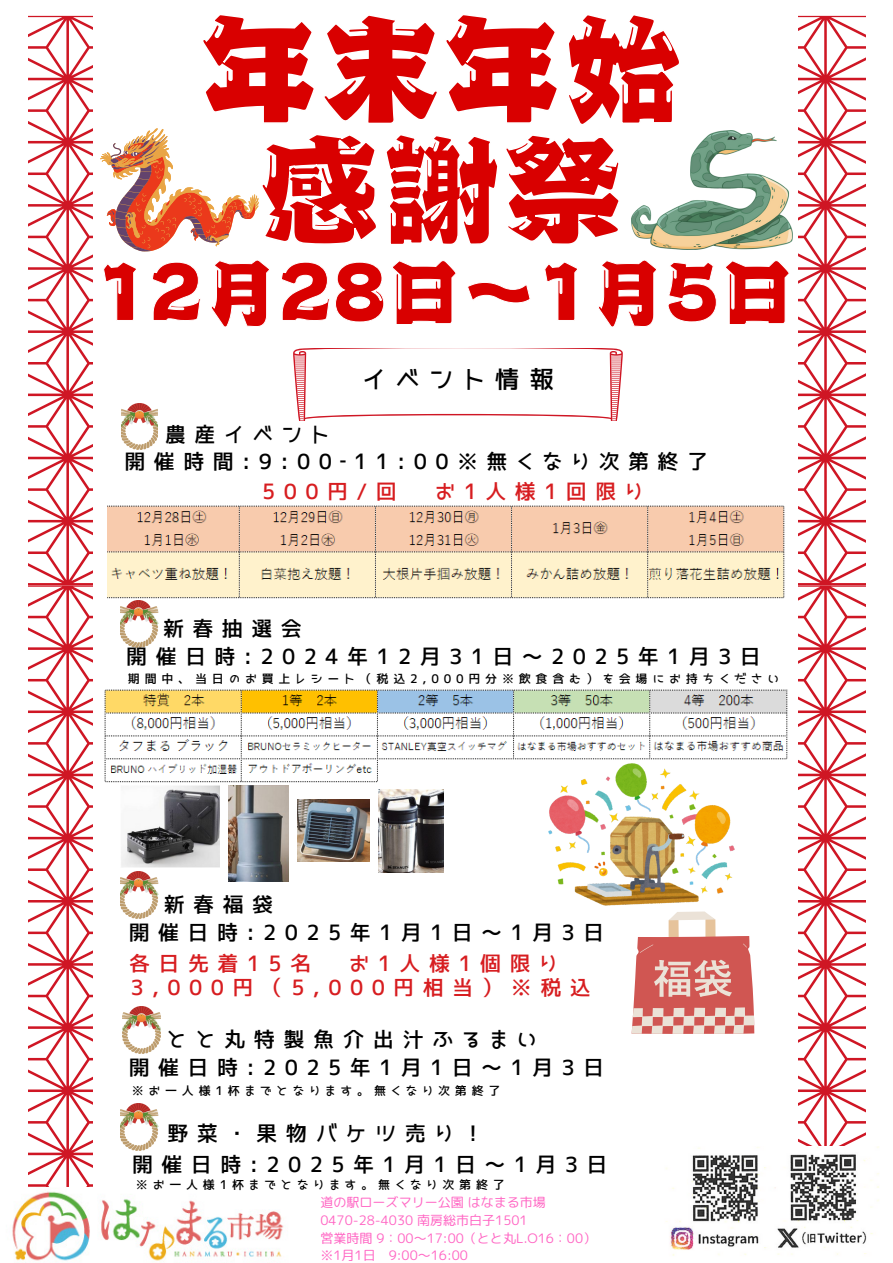
<style>
.page{position:relative;width:893px;height:1263px;background:#fff}
.page>*{position:absolute;margin:0;border:0;box-sizing:border-box;transform-origin:0 0}
.t1{font:121.5px/120.1px "Kokin Hige Std EB";color:#d90000;text-align:center}
.t2{font:75px "Kokin Hige Std EB";color:#d90000}
.t3{font:24.45px "JK Gothic M";letter-spacing:.4em;color:#000}
.t4{font:21.23px "JK Gothic M";letter-spacing:.4em;color:#000}
.t5{font:21px "JK Gothic M";letter-spacing:.4em;color:#000}
.t6{font:21px "JK Gothic M";letter-spacing:.4em;color:#d71d20}
.t7{font:13.05px "rounded mplus 1 p regular";color:#ff66c4}
.t8{font:12px "JK Gothic M";letter-spacing:.4em;color:#000}
.s1{color:rgb(0 0 0/0)}
</style>
<div class="page">
<svg style="left:798px;top:16px;width:68px;height:569px"></svg>
<svg style="left:28px;top:16px;width:65px;height:569px"></svg>
<svg style="left:798px;top:585px;width:68px;height:561px"></svg>
<svg style="left:28px;top:585px;width:65px;height:602px"></svg>
<img style="left:121px;top:403px;width:37px;height:47px">
<svg style="left:293px;top:348px;width:329px;height:73px"></svg>
<img style="left:107px;top:505px;width:678px;height:93px">
<img style="left:104px;top:689px;width:684px;height:94px">
<img style="left:121px;top:785px;width:99px;height:83px">
<img style="left:229px;top:785px;width:59px;height:97px">
<img style="left:298px;top:800px;width:71px;height:62px">
<img style="left:378px;top:789px;width:65px;height:83px">
<img style="left:549px;top:763px;width:185px;height:142px">
<svg style="left:631px;top:911px;width:123px;height:123px"></svg>
<img style="left:12px;top:1191px;width:272px;height:72px">
<img style="left:666px;top:1146px;width:213px;height:110px">
<img style="left:120px;top:601px;width:38px;height:46px">
<img style="left:120px;top:871px;width:38px;height:47px">
<img style="left:123px;top:1006px;width:38px;height:47px">
<img style="left:631px;top:131px;width:161px;height:118px">
<svg style="left:100px;top:128px;width:159px;height:123px"></svg>
<img style="left:120px;top:1104px;width:38px;height:46px">
<h1 class="t1" style="left:199px;top:7px;width:488px">年末年始感謝祭</h1>
<h2 class="t2" style="left:96px;top:254px;width:690px">12<span class="s1">月</span>28<span class="s1">日～</span> 1<span class="s1">月</span>5<span class="s1">日</span></h2>
<p class="t3" style="left:362px;top:367px;width:193px">イベント情報</p>
<h4 class="t5" style="left:165px;top:424px;width:166px">農産イベント</h4>
<p class="t6" style="left:262px;top:481px;width:136px">500円/回</p>
<p class="t6" style="left:435px;top:481px;width:211px">お1人様1回限り</p>
<p class="t5" style="left:125px;top:451px;width:585px">開催時間:9:00‐11:00※無くなり次第終了</p>
<p class="t5" style="left:163px;top:618px;width:140px">新春抽選会</p>
<p class="t5" style="left:126px;top:645px;width:636px">開催日時:2024年12月31日～2025年1月3日</p>
<p class="t8" style="left:128px;top:672px;width:653px">期間中、当日のお買上レシート（税込2,000円分※飲食含む）を会場にお持ちください</p>
<h4 class="t5" style="left:164px;top:894px;width:111px">新春福袋</h4>
<p class="t5" style="left:129px;top:922px;width:477px">開催日時:2025年1月1日～1月3日</p>
<p class="t6" style="left:129px;top:952px;width:183px">各日先着15名</p>
<p class="t6" style="left:349px;top:952px;width:211px">お1人様1個限り</p>
<p class="t6" style="left:131px;top:977px;width:462px">3,000円（5,000円相当）※税込</p>
<p class="t4" style="left:166px;top:1029px;width:372px">とと丸特製魚介出汁ふるまい</p>
<p class="t5" style="left:129px;top:1057px;width:477px">開催日時:2025年1月1日～1月3日</p>
<h4 class="t8" style="left:132px;top:1085px;width:370px">※お一人様1杯までとなります。無くなり次第終了</h4>
<p class="t4" style="left:167px;top:1123px;width:318px">野菜・果物バケツ売り！</p>
<h4 class="t5" style="left:132px;top:1154px;width:477px">開催日時:2025年1月1日～1月3日</h4>
<p class="t8" style="left:136px;top:1179px;width:370px">※お一人様1杯までとなります。無くなり次第終了</p>
<h4 class="t7" style="left:320px;top:1193px;width:227px">道の駅ローズマリー公園はなまる市場</h4>
<h4 class="t7" style="left:320px;top:1211px;width:209px">0470-28-4030 南房総市白子1501</h4>
<p class="t7" style="left:320px;top:1228px;width:277px">営業時間 9：00～17:00（とと丸L.O16：00）</p>
<p class="t7" style="left:320px;top:1246px;width:149px">※1月1日 9:00～16:00</p>
</div>
